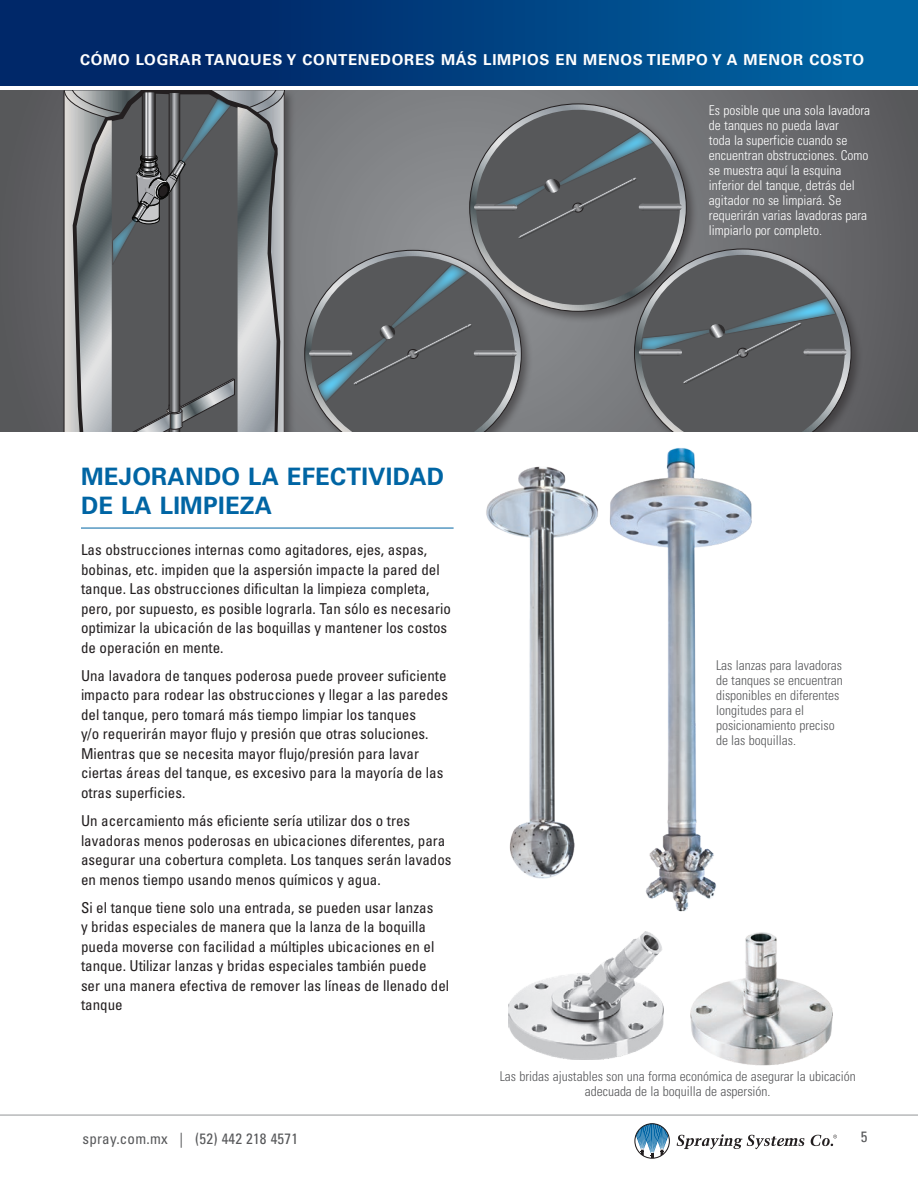
<style>
.page{position:relative;width:918px;height:1188px;background:#fff}
.page>*{position:absolute;margin:0;border:0;box-sizing:border-box;transform-origin:0 0}
.big_headline{font:700 24px/28.8px "Univers LT Std";letter-spacing:.01em;color:#0065a4}
.body{font:condensed 15px/19.5px "Univers LT Std";color:#231f20}
.t1{font:700 15px "Univers LT Std";letter-spacing:.05em;color:#fff}
.t2{font:condensed 15px "Univers LT Std";letter-spacing:.015em;color:#57585a}
.gray_caption{font:300 condensed 13.5px/15px "Univers LT Std";color:#fff}
.gray_caption-2{font:300 condensed 13.5px/15px "Univers LT Std";color:#57585a;text-align:center}
</style>
<div class="page">
<div style="left:0;top:0;width:918px;height:85px;background:linear-gradient(to right,#001c5d,#0065a4)"></div>
<hr style="left:0;top:1115px;width:918px;height:1px;background:#939598">
<svg style="left:634px;top:1123px;width:36px;height:36px"></svg>
<svg style="left:677px;top:1134px;width:127px;height:15px"></svg>
<svg style="left:811px;top:1135px;width:26px;height:11px"></svg>
<hr style="left:81px;top:528px;width:373px;height:1px;background:#0065a4">
<div style="left:0;top:91px;width:918px;height:341px;background:#5b5b5e"></div>
<div style="left:61px;top:91px;width:803px;height:341px;background:#231f20;opacity:.5"></div>
<svg style="left:470px;top:104px;width:216px;height:207px;background:#808285"></svg>
<div style="left:476px;top:110px;width:204px;height:195px;background:#57585a;border-radius:50%"></div>
<svg style="left:64px;top:91px;width:221px;height:341px"></svg>
<svg style="left:474px;top:131px;width:208px;height:108px"></svg>
<svg style="left:305px;top:250px;width:217px;height:182px"></svg>
<svg style="left:634px;top:249px;width:217px;height:183px"></svg>
<img style="left:419px;top:466px;width:170px;height:413px">
<img style="left:589px;top:448px;width:163px;height:464px">
<img style="left:690px;top:932px;width:143px;height:134px">
<img style="left:508px;top:931px;width:156px;height:129px">
<p class="t1" style="left:80px;top:51px;width:785px">CÓMO LOGRAR TANQUES Y CONTENEDORES MÁS LIMPIOS EN MENOS TIEMPO Y A MENOR COSTO</p>
<p class="gray_caption" style="left:709px;top:103px;width:163px">Es posible que una sola lavadora de tanques no pueda lavar<br>toda la superficie cuando se encuentran obstrucciones. Como se muestra aquí la esquina inferior del tanque, detrás del agitador no se limpiará. Se requerirán varias lavadoras para limpiarlo por completo.</p>
<p class="big_headline" style="left:81px;top:463px;width:365px">MEJORANDO LA EFECTIVIDAD<br>DE LA LIMPIEZA</p>
<p class="body" style="left:81px;top:540px;width:371px">Las obstrucciones internas como agitadores, ejes, aspas, bobinas, etc. impiden que la aspersión impacte la pared del tanque. Las obstrucciones dificultan la limpieza completa, pero, por supuesto, es posible lograrla. Tan sólo es necesario optimizar la ubicación de las boquillas y mantener los costos de operación en mente.</p>
<p class="body" style="left:81px;top:666px;width:369px">Una lavadora de tanques poderosa puede proveer suficiente impacto para rodear las obstrucciones y llegar a las paredes del tanque, pero tomará más tiempo limpiar los tanques<br>y/o requerirán mayor flujo y presión que otras soluciones.<br>Mientras que se necesita mayor flujo/presión para lavar ciertas áreas del tanque, es excesivo para la mayoría de las otras superficies.</p>
<p class="body" style="left:81px;top:811px;width:372px">Un acercamiento más eficiente sería utilizar dos o tres lavadoras menos poderosas en ubicaciones diferentes, para asegurar una cobertura completa. Los tanques serán lavados en menos tiempo usando menos químicos y agua.</p>
<p class="body" style="left:81px;top:897px;width:370px">Si el tanque tiene solo una entrada, se pueden usar lanzas<br>y bridas especiales de manera que la lanza de la boquilla pueda moverse con facilidad a múltiples ubicaciones en el tanque. Utilizar lanzas y bridas especiales también puede ser una manera efectiva de remover las líneas de llenado del tanque</p>
<p class="gray_caption-2" style="left:716px;top:657px;width:128px;text-align:left">Las lanzas para lavadoras de tanques se encuentran disponibles en diferentes longitudes para el posicionamiento preciso de las boquillas.</p>
<p class="gray_caption-2" style="left:500px;top:1069px;width:358px">Las bridas ajustables son una forma económica de asegurar la ubicación adecuada de la boquilla de aspersión.</p>
<p class="t2" style="left:82px;top:1129px;width:217px">spray.com.mx | (52) 442 218 4571</p>
<p class="t2" style="left:861px;top:1128px;width:8px">5</p>
</div>
